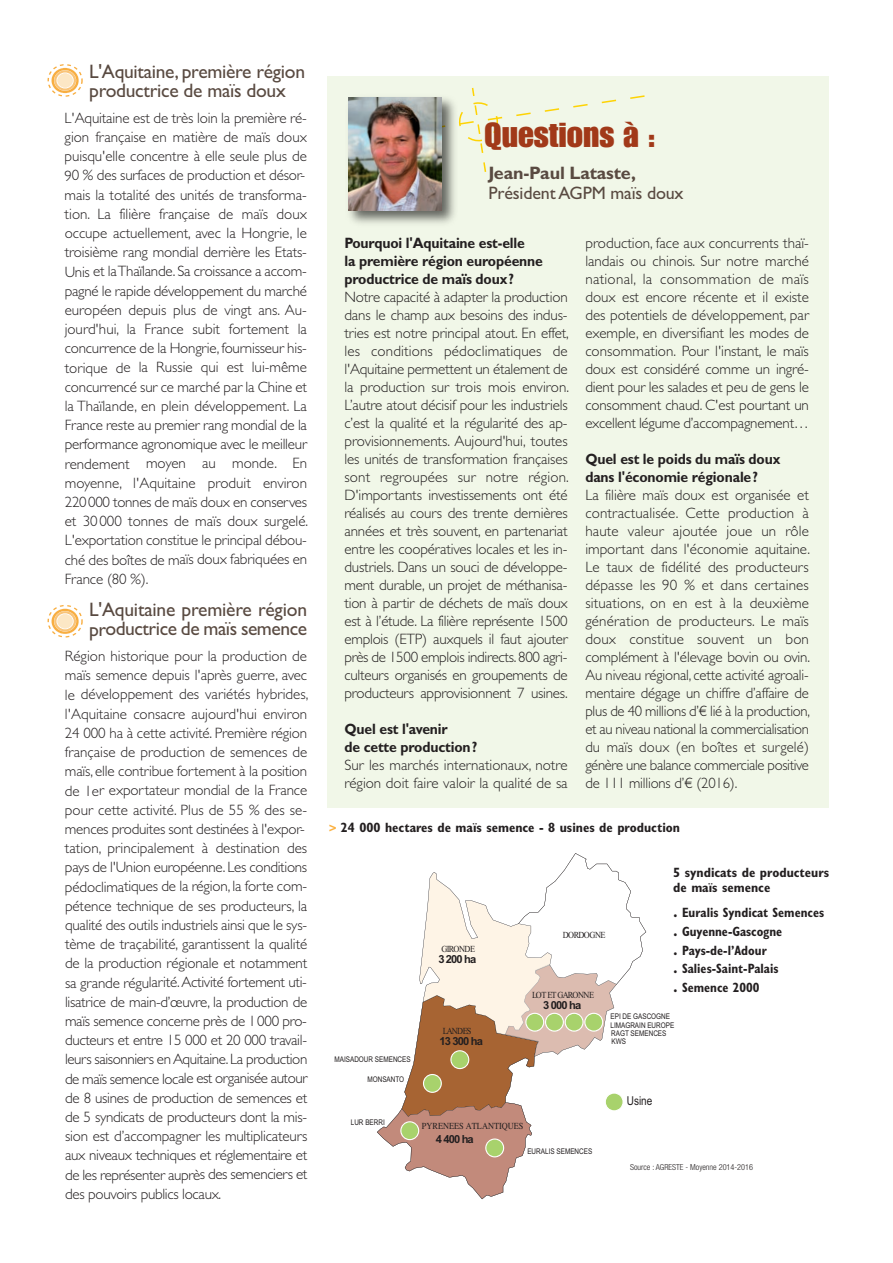
<style>
.page{position:relative;width:893px;height:1263px;background:#fff}
.page>*{position:absolute;margin:0;border:0;box-sizing:border-box;transform-origin:0 0}
.t1{font:33.9px "Impact";letter-spacing:-.005em;color:#a13919;scale:1.04 1}
.t2{font:19.5px/19.5px "Gill Sans";letter-spacing:-.015em;color:#594a41}
.t3{font:18px "Gill Sans";letter-spacing:-.01em;color:#594a41}
.t4{font:700 18px "Gill Sans";letter-spacing:-.01em;color:#594a41}
.t5{font:300 15px/19.2px "Gill Sans";letter-spacing:-.01em;color:#231f20}
.t6{font:700 15px/18px "Gill Sans";letter-spacing:-.01em;color:#231f20;scale:.93 1}
.t7{font:700 condensed 13.5px/18.6px "Gill Sans";color:#231f20;scale:.95 1}
.t8{font:700 condensed 13.5px/15px "Gill Sans";color:#231f20}
.t9{font:12.3px "Arial Narrow";color:#231f20}
.t10{font:700 11.1px "Arial";letter-spacing:-.075em;color:#231f20}
.t11{font:9.15px "Times New Roman";letter-spacing:-.065em;color:#231f20;scale:.9 1}
.t12{font:9.15px "Times";color:#231f20;scale:.9 1}
.t13{font:300 condensed 8.25px "Helvetica Neue";color:#231f20}
.t14{font:7.8px/16.6px "Arial Narrow";color:#231f20}
.s1{font-size:12px;color:#fbb03f}
.s2{font-size:18px}
</style>
<div class="page">
<div style="left:327px;top:77px;width:502px;height:731px;background:#f1f7e8"></div>
<svg style="left:461px;top:88px;width:184px;height:84px"></svg>
<img style="left:348px;top:97px;width:113px;height:127px">
<img style="left:349px;top:98px;width:93px;height:113px">
<svg style="left:377px;top:853px;width:269px;height:346px"></svg>
<div style="left:48px;top:605px;width:35px;height:32px;border:1px dashed #f8ae41;border-radius:50%"></div>
<svg style="left:51px;top:609px;width:28px;height:25px"></svg>
<div style="left:57px;top:614px;width:16px;height:14px;background:#fce7c5;border-radius:50%"></div>
<div style="left:57px;top:614px;width:16px;height:15px;border:1px solid #fff;border-radius:50%"></div>
<div style="left:48px;top:64px;width:35px;height:33px;border:1px dashed #f8ae41;border-radius:50%"></div>
<svg style="left:51px;top:68px;width:28px;height:25px"></svg>
<div style="left:57px;top:73px;width:16px;height:15px;background:#fce7c5;border-radius:50%"></div>
<div style="left:57px;top:73px;width:16px;height:15px;border:1px solid #fff;border-radius:50%"></div>
<h2 class="t2" style="left:89px;top:61px;width:217px">L'Aquitaine, première région productrice de maïs doux</h2>
<p class="t5" style="left:65px;top:108px;width:245px">L'Aquitaine est de très loin la première ré&shy;gion française en matière de maïs doux puisqu'elle concentre à elle seule plus de 90 % des surfaces de production et désor&shy;mais la totalité des unités de transforma&shy;tion. La filière française de maïs doux occupe actuellement, avec la Hongrie, le troisième rang mondial derrière les Etats-Unis et la Thaïlande. Sa croissance a accom&shy;pagné le rapide développement du marché européen depuis plus de vingt ans. Au&shy;jourd'hui, la France subit fortement la concurrence de la Hongrie, fournisseur his&shy;torique de la Russie qui est lui-même concurrencé sur ce marché par la Chine et la Thaïlande, en plein développement. La France reste au premier rang mondial de la performance agronomique avec le meilleur rendement moyen au monde. En moyenne, l'Aquitaine produit environ 220000 tonnes de maïs doux en conserves et 30000 tonnes de maïs doux surgelé.<br>L'exportation constitue le principal débou&shy;ché des boîtes de maïs doux fabriquées en France (80 %).</p>
<h2 class="t2" style="left:89px;top:599px;width:219px">L'Aquitaine première région productrice de maïs semence</h2>
<p class="t5" style="left:65px;top:646px;width:245px">Région historique pour la production de maïs semence depuis l'après guerre, avec le développement des variétés hybrides, l'Aquitaine consacre aujourd'hui environ 24 000 ha à cette activité. Première région française de production de semences de maïs, elle contribue fortement à la position de 1er exportateur mondial de la France pour cette activité. Plus de 55 % des se&shy;mences produites sont destinées à l'expor&shy;tation, principalement à destination des pays de l'Union européenne. Les conditions pédoclimatiques de la région, la forte com&shy;pétence technique de ses producteurs, la qualité des outils industriels ainsi que le sys&shy;tème de traçabilité, garantissent la qualité de la production régionale et notamment sa grande régularité. Activité fortement uti&shy;lisatrice de main-d’œuvre, la production de maïs semence concerne près de 1000 pro&shy;ducteurs et entre 15 000 et 20 000 travail&shy;leurs saisonniers en Aquitaine. La production de maïs semence locale est organisée autour de 8 usines de production de semences et de 5 syndicats de producteurs dont la mis&shy;sion est d’accompagner les multiplicateurs aux niveaux techniques et réglementaire et de les représenter auprès des semenciers et des pouvoirs publics locaux.</p>
<h1 class="t1" style="left:485px;top:123px;width:166px">Questions à :</h1>
<p class="t4" style="left:488px;top:162px;width:149px">Jean-Paul Lataste,</p>
<p class="t3" style="left:488px;top:182px;width:197px">Président AGPM maïs doux</p>
<p class="t6" style="left:344px;top:234px;width:215px">Pourquoi l'Aquitaine est-elle<br>la première région européenne productrice de maïs doux?</p>
<p class="t5" style="left:344px;top:288px;width:226px;line-height:18px;text-align:justify">Notre capacité à adapter la production dans le champ aux besoins des indus&shy;tries est notre principal atout. En effet, les conditions pédoclimatiques de l'Aquitaine permettent un étalement de la production sur trois mois environ.<br>L’autre atout décisif pour les industriels c’est la qualité et la régularité des ap&shy;provisionnements. Aujourd'hui, toutes les unités de transformation françaises sont regroupées sur notre région.<br>D'importants investissements ont été réalisés au cours des trente dernières années et très souvent, en partenariat entre les coopératives locales et les in&shy;dustriels. Dans un souci de développe&shy;ment durable, un projet de méthanisa&shy;tion à partir de déchets de maïs doux est à l’étude. La filière représente 1500 emplois (ETP) auxquels il faut ajouter près de 1500 emplois indirects. 800 agri&shy;culteurs organisés en groupements de producteurs approvisionnent 7 usines.</p>
<p class="t6" style="left:344px;top:720px;width:144px">Quel est l'avenir<br>de cette production?</p>
<p class="t5" style="left:344px;top:756px;width:225px;line-height:18px">Sur les marchés internationaux, notre région doit faire valoir la qualité de sa</p>
<p class="t5" style="left:585px;top:234px;width:225px;line-height:18px;text-align:justify">production, face aux concurrents thaï&shy;landais ou chinois. Sur notre marché national, la consommation de maïs doux est encore récente et il existe des potentiels de développement, par exemple, en diversifiant les modes de consommation. Pour l'instant, le maïs doux est considéré comme un ingré&shy;dient pour les salades et peu de gens le consomment chaud. C'est pourtant un excellent légume d’accompagnement…</p>
<p class="t6" style="left:585px;top:450px;width:211px">Quel est le poids du maïs doux dans l'économie régionale?</p>
<p class="t5" style="left:585px;top:486px;width:226px;line-height:18px;text-align:justify">La filière maïs doux est organisée et contractualisée. Cette production à haute valeur ajoutée joue un rôle important dans l'économie aquitaine.<br>Le taux de fidélité des producteurs dépasse les 90 % et dans certaines situations, on en est à la deuxième génération de producteurs. Le maïs doux constitue souvent un bon complément à l'élevage bovin ou ovin.<br>Au niveau régional, cette activité agroali&shy;mentaire dégage un chiffre d’affaire de plus de 40 millions d’€ lié à la production, et au niveau national la commercialisation du maïs doux (en boîtes et surgelé) génère une balance commerciale positive de 111 millions d’€ (2016).</p>
<p class="t8" style="left:329px;top:821px;width:353px"><span class="s1">&gt;</span> 24 000 hectares de maïs semence - 8 usines de production</p>
<p class="t8" style="left:673px;top:866px;width:157px">5 syndicats de producteurs de maïs semence</p>
<p class="t7" style="left:673px;top:905px;width:160px"><span class="s2">.</span> Euralis Syndicat Semences <span class="s2">.</span> Guyenne-Gascogne<br><span class="s2">.</span> Pays-de-l’Adour<br><span class="s2">.</span> Salies-Saint-Palais<br><span class="s2">.</span> Semence 2000</p>
<p class="t11" style="left:563px;top:929px;width:49px">DORDOGNE</p>
<p class="t11" style="left:442px;top:943px;width:39px">GIRONDE</p>
<p class="t10" style="left:438px;top:952px;width:40px">3 200 ha</p>
<p class="t11" style="left:532px;top:989px;width:71px">LOT ET GARONNE</p>
<p class="t14" style="left:334px;top:1050px;width:78px">MAISADOUR SEMENCES</p>
<p class="t14" style="left:367px;top:1071px;width:38px">MONSANTO</p>
<p class="t11" style="left:443px;top:1024px;width:33px">LANDES</p>
<p class="t10" style="left:439px;top:1033px;width:45px">13 300 ha</p>
<p class="t10" style="left:543px;top:997px;width:40px">3 000 ha</p>
<p class="t14" style="left:351px;top:1114px;width:36px">LUR BERRI</p>
<p class="t12" style="left:422px;top:1123px;width:114px">PYRENEES ATLANTIQUES</p>
<p class="t10" style="left:436px;top:1131px;width:40px">4 400 ha</p>
<p class="t14" style="left:527px;top:1143px;width:66px">EURALIS SEMENCES</p>
<p class="t14" style="left:610px;top:1008px;width:61px">EPI DE GASCOGNE<br>RAGT SEMENCES</p>
<p class="t14" style="left:612px;top:1032px;width:16px">KWS</p>
<p class="t14" style="left:610px;top:1016px;width:65px">LIMAGRAIN EUROPE</p>
<p class="t9" style="left:627px;top:1092px;width:27px">Usine</p>
<p class="t13" style="left:630px;top:1164px;width:124px">Source : AGRESTE - Moyenne 2014-2016</p>
</div>
